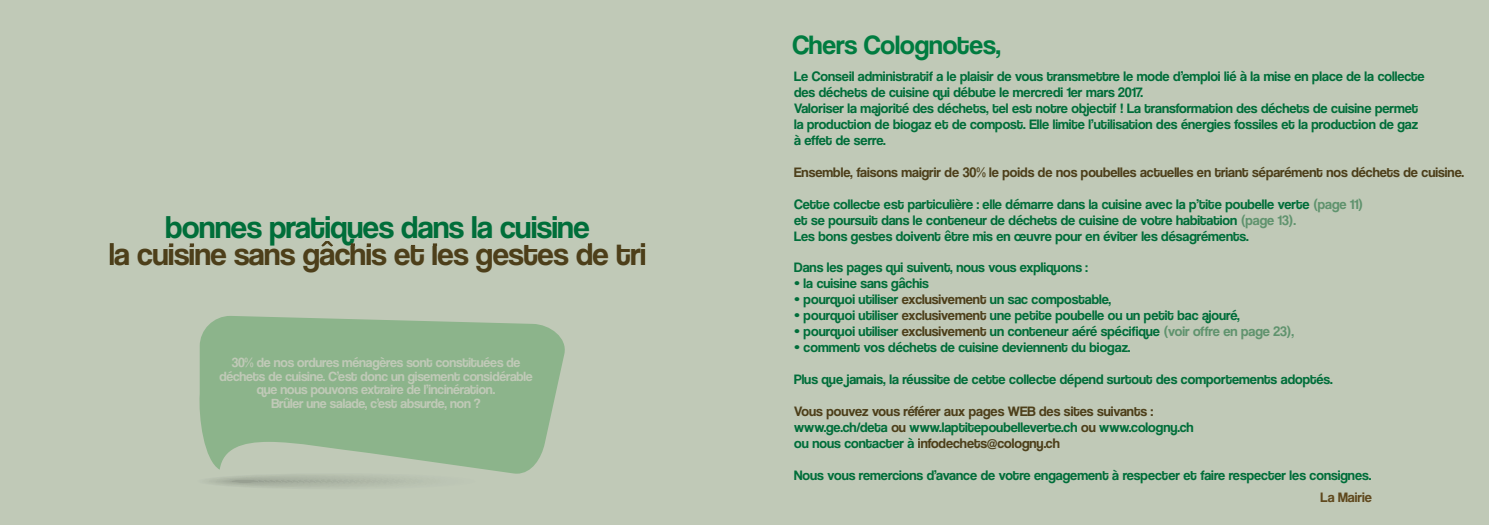
<style>
.page{position:relative;width:1489px;height:525px;background:#fff}
.page>*{position:absolute;margin:0;border:0;box-sizing:border-box;transform-origin:0 0}
.t1{font:32.5px "Coolvetica Rg";letter-spacing:-.01em;color:#4d3f1a}
.t2{font:32.5px "Coolvetica Rg";letter-spacing:-.01em;color:#006e3a}
.t3{font:27.38px "Coolvetica Rg";color:#007c40}
.t4{font:14.25px/16px "Coolvetica Rg";letter-spacing:.005em;color:#006e3a}
.t5{font:14.25px/15.9px "Coolvetica Rg";letter-spacing:.005em;color:#4d3f1a}
.t6{font:14.25px "Coolvetica Rg";letter-spacing:.005em;color:#60491e}
.t7{font:13.75px/13.8px "Coolvetica Rg";letter-spacing:-.01em;color:#c0c9b7;text-align:center}
.s1{color:#60936e}
.s2{color:#4d3f1a}
.s3{color:#006e3a}
</style>
<div class="page">
<div style="left:0;top:0;width:1488px;height:524px;background:#c0c9b7"></div>
<hr style="left:169px;top:243px;width:150px;height:2px;background:#4d3f1a">
<svg style="left:209px;top:475px;width:198px;height:13px"></svg>
<hr style="left:231px;top:479px;width:28px;height:3px;background:#98a092;border-radius:50%">
<svg style="left:199px;top:316px;width:366px;height:157px;fill:#8cb48b"></svg>
<h1 class="t2" style="left:166px;top:214px;width:425px">bonnes rati ues dans la cuisine</h1>
<h1 class="t1" style="left:109px;top:242px;width:539px">la cuisine sans gâchis et les gestes de tri</h1>
<h1 class="t2" style="left:269px;top:214px;width:18px">p</h1>
<h1 class="t2" style="left:330px;top:214px;width:18px">q</h1>
<p class="t7" style="left:219px;top:356px;width:315px">30% de nos ordures ménagères sont constituées de déchets de cuisine. C’est donc un gisement considérable que nous pouvons extraire de l’incinération.<br>Brûler une salade, c’est absurde, non ?</p>
<h2 class="t3" style="left:792px;top:34px;width:210px">Chers Colognotes,</h2>
<p class="t4" style="left:794px;top:69px;width:632px">Le Conseil administratif a le plaisir de vous transmettre le mode d’emploi lié à la mise en place de la collecte des déchets de cuisine qui débute le mercredi 1er mars 2017.<br>Valoriser la majorité des déchets, tel est notre objectif ! La transformation des déchets de cuisine permet la production de biogaz et de compost. Elle limite l’utilisation des énergies fossiles et la production de gaz à effet de serre.</p>
<p class="t5" style="left:794px;top:165px;width:671px">Ensemble, faisons maigrir de 30% le poids de nos poubelles actuelles en triant séparément nos déchets de cuisine.</p>
<p class="t4" style="left:794px;top:197px;width:570px">Cette collecte est particulière : elle démarre dans la cuisine avec la p’tite poubelle verte <span class="s1">(page 11) </span>et se poursuit dans le conteneur de déchets de cuisine de votre habitation <span class="s1">(page 13).<br></span>Les bons gestes doivent être mis en œuvre pour en éviter les désagréments.</p>
<p class="t4" style="left:794px;top:261px;width:295px">Dans les pages qui suivent, nous vous expliquons :</p>
<p class="t4" style="left:794px;top:277px;width:136px">• la cuisine sans gâchis</p>
<p class="t4" style="left:794px;top:293px;width:318px">• pourquoi utiliser <span class="s2">exclusivement</span> un sac compostable,</p>
<p class="t4" style="left:794px;top:309px;width:447px">• pourquoi utiliser <span class="s2">exclusivement</span> une petite poubelle ou un petit bac ajouré,</p>
<p class="t4" style="left:794px;top:324px;width:501px">• pourquoi utiliser <span class="s2">exclusivement</span> un conteneur aéré spécifique <span class="s1">(voir offre en page 23),</span></p>
<p class="t4" style="left:794px;top:340px;width:338px">• comment vos déchets de cuisine deviennent du biogaz.</p>
<p class="t4" style="left:794px;top:372px;width:540px">Plus que jamais, la réussite de cette collecte dépend surtout des comportements adoptés.</p>
<p class="t5" style="left:794px;top:404px;width:401px">Vous pouvez vous référer aux pages WEB des sites suivants : <span class="s3">www.ge.ch/deta</span> ou <span class="s3">www.laptitepoubelleverte.ch</span> ou <span class="s3">www.cologny.ch ou nous contacter à</span> infodechets@cologny.ch</p>
<p class="t4" style="left:794px;top:468px;width:579px">Nous vous remercions d’avance de votre engagement à respecter et faire respecter les consignes.</p>
<p class="t6" style="left:1320px;top:491px;width:53px">La Mairie</p>
</div>
